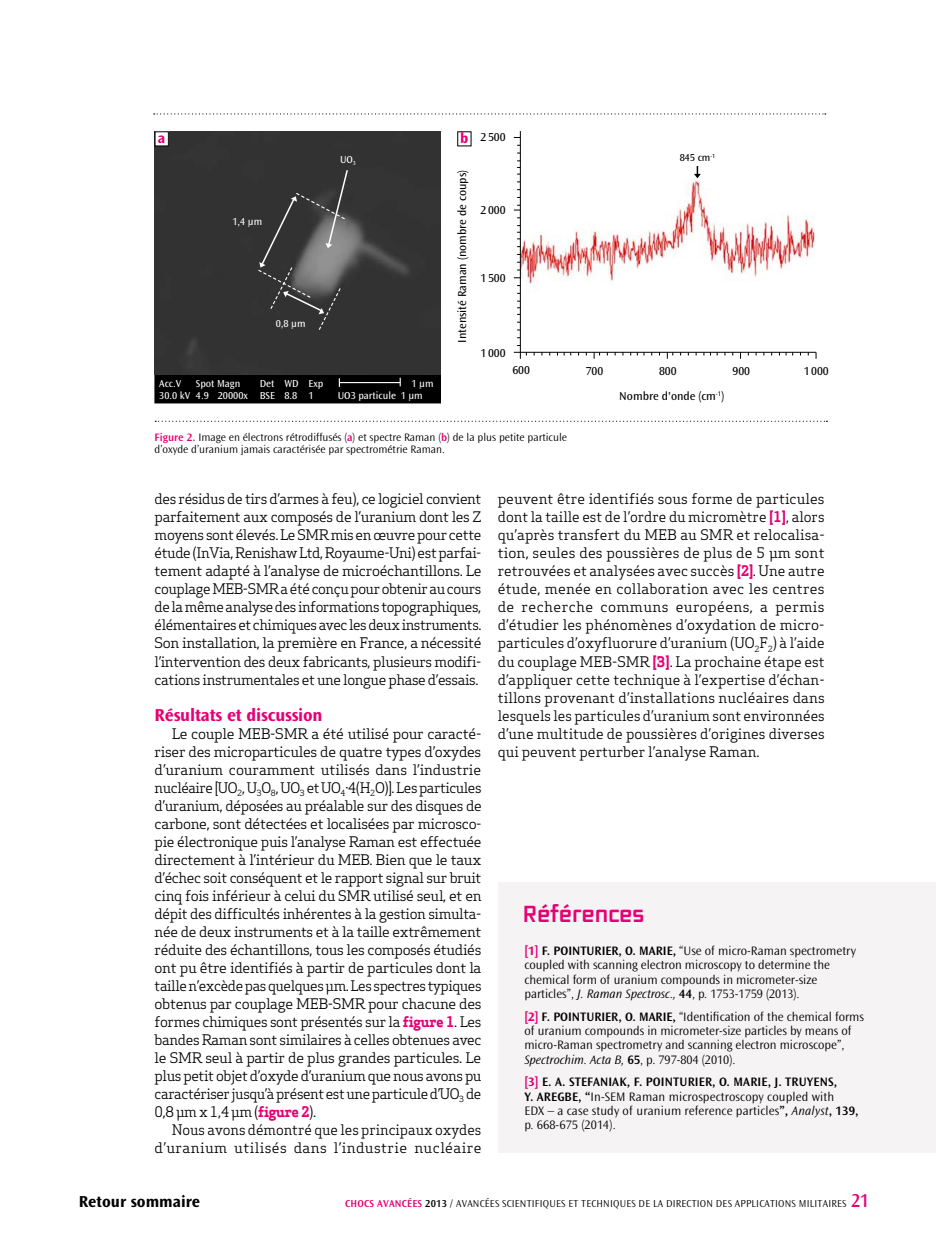
<style>
.page{position:relative;width:936px;height:1234px;background:#fff}
.page>*{position:absolute;margin:0;border:0;box-sizing:border-box;transform-origin:0 0}
.t1{font:700 22.5px "Vox";letter-spacing:.02em;color:#e50075}
.t2{font:700 18px "Ocean Sans Std";letter-spacing:-.01em;color:#e50075}
.t3{font:700 16.5px "Ocean Sans MT Pro";color:#000}
.t4{font:700 15px "Ocean Sans Std";color:#e50075}
.t5{font:14.25px/18px "Apex Serif";letter-spacing:-.005em;color:#000;text-align:justify}
.t6{font:300 12.75px/14.2px "Ocean Sans Std";color:#000}
.t7{font:12px "Ocean Sans Std";color:#000}
.t8{font:300 11.25px/12px "Ocean Sans Std";color:#000}
.t9{font:300 10.5px "Ocean Sans Std";letter-spacing:.02em;color:#000}
.t10{font:10.5px "Ocean Sans Std";color:#fff}
.t11{font:10.5px "Ocean Sans Std";color:#000}
.s1{font-weight:600;color:#e50075}
.s2{font-weight:700;color:#e50075}
.s3{font-weight:600}
.s4{font-style:italic}
.s5{font-weight:600;font-size:19.5px;color:#e50075}
</style>
<div class="page">
<div style="left:498px;top:882px;width:437px;height:270px;background:#f5f3f3"></div>
<svg style="left:155px;top:420px;width:669px;height:2px"></svg>
<div style="left:155px;top:132px;width:285px;height:271px;background:#000"></div>
<div style="left:155px;top:132px;width:285px;height:243px;background:#323232"></div>
<svg style="left:257px;top:168px;width:92px;height:163px"></svg>
<hr style="left:339px;top:382px;width:61px;height:1px;background:#fff">
<svg style="left:399px;top:377px;width:2px;height:9px"></svg>
<div style="left:155px;top:132px;width:13px;height:14px;background:#fff"></div>
<img style="left:521px;top:173px;width:293px;height:179px">
<hr style="left:514px;top:352px;width:302px;height:1px;background:#000">
<hr style="left:520px;top:131px;width:1px;height:228px;background:#000">
<svg style="left:594px;top:352px;width:6px;height:7px"></svg>
<svg style="left:710px;top:352px;width:7px;height:3px"></svg>
<svg style="left:667px;top:352px;width:6px;height:7px"></svg>
<svg style="left:514px;top:205px;width:6px;height:6px"></svg>
<svg style="left:694px;top:166px;width:6px;height:12px"></svg>
<svg style="left:154px;top:113px;width:669px;height:1px"></svg>
<p class="t4" style="left:158px;top:130px;width:9px">a</p>
<p class="t10" style="left:232px;top:215px;width:31px">1,4 μm</p>
<p class="t10" style="left:340px;top:154px;width:17px">UO<sub>3</sub></p>
<p class="t10" style="left:276px;top:317px;width:31px">0,8 μm</p>
<p class="t10" style="left:159px;top:377px;width:24px">Acc.V</p>
<p class="t10" style="left:196px;top:377px;width:46px">Spot Magn</p>
<p class="t10" style="left:260px;top:377px;width:65px">Det WD Exp</p>
<p class="t10" style="left:411px;top:377px;width:24px">1 μm</p>
<p class="t10" style="left:159px;top:389px;width:156px">30.0 kV 4.9 20000x BSE 8.8 1</p>
<p class="t10" style="left:338px;top:389px;width:87px">UO3 particule 1 μm</p>
<p class="t4" style="left:460px;top:130px;width:10px">b</p>
<p class="t7" style="left:455px;top:342px;width:174px;rotate:-90deg">Intensité Raman (nombre de coups)</p>
<p class="t7" style="left:480px;top:130px;width:27px">2 500</p>
<p class="t7" style="left:480px;top:203px;width:27px">2 000</p>
<p class="t7" style="left:480px;top:271px;width:27px">1 500</p>
<p class="t7" style="left:480px;top:346px;width:27px">1 000</p>
<p class="t11" style="left:679px;top:152px;width:37px">845 cm<sup>-1</sup></p>
<p class="t7" style="left:512px;top:363px;width:19px">600</p>
<p class="t7" style="left:585px;top:364px;width:19px">700</p>
<p class="t7" style="left:659px;top:364px;width:19px">800</p>
<p class="t7" style="left:732px;top:364px;width:19px">900</p>
<p class="t7" style="left:803px;top:364px;width:27px">1 000</p>
<p class="t7" style="left:619px;top:389px;width:106px">Nombre d'onde (cm<sup>-1</sup>)</p>
<p class="t8" style="left:155px;top:431px;width:414px"><span class="s1">Figure 2.</span> Image en électrons rétrodiffusés (<span class="s1">a</span>) et spectre Raman (<span class="s1">b</span>) de la plus petite particule d’oxyde d’uranium jamais caractérisée par spectrométrie Raman.</p>
<p class="t5" style="left:155px;top:490px;width:328px">des résidus de tirs d’armes à feu), ce logiciel convient parfaitement aux composés de l’uranium dont les Z moyens sont élevés. Le SMR mis en œuvre pour cette étude (InVia, Renishaw Ltd, Royaume-Uni) est parfai&shy;tement adapté à l’analyse de microéchantillons. Le couplage MEB-SMR a été conçu pour obtenir au cours de la même analyse des informations topographiques, élémentaires et chimiques avec les deux instruments.<br>Son installation, la première en France, a nécessité l’intervention des deux fabricants, plusieurs modifi&shy;cations instrumentales et une longue phase d’essais.</p>
<p class="t2" style="left:155px;top:704px;width:169px">Résultats et discussion</p>
<p class="t5" style="left:155px;top:724px;width:328px;text-indent:17px">Le couple MEB-SMR a été utilisé pour caracté&shy;riser des microparticules de quatre types d’oxydes d’uranium couramment utilisés dans l’industrie nucléaire [UO<sub>2</sub>, U<sub>3</sub>O<sub>8</sub>, UO<sub>3</sub> et UO<sub>4</sub>∙4(H<sub>2</sub>O)]. Les particules d’uranium, déposées au préalable sur des disques de carbone, sont détectées et localisées par microsco&shy;pie électronique puis l’analyse Raman est effectuée directement à l’intérieur du MEB. Bien que le taux d’échec soit conséquent et le rapport signal sur bruit cinq fois inférieur à celui du SMR utilisé seul, et en dépit des difficultés inhérentes à la gestion simulta&shy;née de deux instruments et à la taille extrêmement réduite des échantillons, tous les composés étudiés ont pu être identifiés à partir de particules dont la taille n’excède pas quelques μm. Les spectres typiques obtenus par couplage MEB-SMR pour chacune des formes chimiques sont présentés sur la <span class="s2">figure 1</span>. Les bandes Raman sont similaires à celles obtenues avec le SMR seul à partir de plus grandes particules. Le plus petit objet d’oxyde d’uranium que nous avons pu caractériser jusqu’à présent est une particule d’UO<sub>3</sub> de 0,8 μm x 1,4 μm (<span class="s2">figure 2</span>).</p>
<p class="t5" style="left:155px;top:1120px;width:328px;text-align:right">Nous avons démontré que les principaux oxydes d’uranium utilisés dans l’industrie nucléaire</p>
<p class="t5" style="left:497px;top:490px;width:328px">peuvent être identifiés sous forme de particules dont la taille est de l’ordre du micromètre <span class="s2">[1]</span>, alors qu’après transfert du MEB au SMR et relocalisa&shy;tion, seules des poussières de plus de 5 μm sont retrouvées et analysées avec succès <span class="s2">[2]</span>. Une autre étude, menée en collaboration avec les centres de recherche communs européens, a permis d’étudier les phénomènes d’oxydation de micro&shy;particules d’oxyfluorure d’uranium (UO<sub>2</sub>F<sub>2</sub>) à l’aide du couplage MEB-SMR <span class="s2">[3]</span>. La prochaine étape est d’appliquer cette technique à l’expertise d’échan&shy;tillons provenant d’installations nucléaires dans lesquels les particules d’uranium sont environnées d’une multitude de poussières d’origines diverses qui peuvent perturber l’analyse Raman.</p>
<h1 class="t1" style="left:523px;top:898px;width:123px">Références</h1>
<p class="t6" style="left:524px;top:943px;width:333px"><span class="s2">[1]</span> <span class="s3">F. POINTURIER, O. MARIE,</span> “Use of micro-Raman spectrometry coupled with scanning electron microscopy to determine the chemical form of uranium compounds in micrometer-size particles”, <span class="s4">J. Raman Spectrosc.,</span> <span class="s3">44</span>, p. 1753-1759 (2013).</p>
<p class="t6" style="left:524px;top:1009px;width:341px"><span class="s2">[2]</span> <span class="s3">F. POINTURIER, O. MARIE,</span> “Identification of the chemical forms of uranium compounds in micrometer-size particles by means of micro-Raman spectrometry and scanning electron microscope”, <span class="s4">Spectrochim. Acta B,</span> <span class="s3">65</span>, p. 797-804 (2010).</p>
<p class="t6" style="left:524px;top:1074px;width:336px"><span class="s2">[3]</span> <span class="s3">E. A. STEFANIAK, F. POINTURIER, O. MARIE, J. TRUYENS,<br>Y. AREGBE, “</span>In-SEM Raman microspectroscopy coupled with<br>EDX – a case study of uranium reference particles<span class="s3">”,</span> <span class="s4">Analyst</span><span class="s3">, 139, </span>p. 668-675 (2014).</p>
<p class="t3" style="left:79px;top:1190px;width:123px">Retour sommaire</p>
<p class="t9" style="left:345px;top:1197px;width:525px"><span class="s1">CHOCS AVANCÉES</span> <span class="s3">2013</span> / AVANCÉES SCIENTIFIQUES ET TECHNIQUES DE LA DIRECTION DES APPLICATIONS MILITAIRES <span class="s5">21</span></p>
</div>
